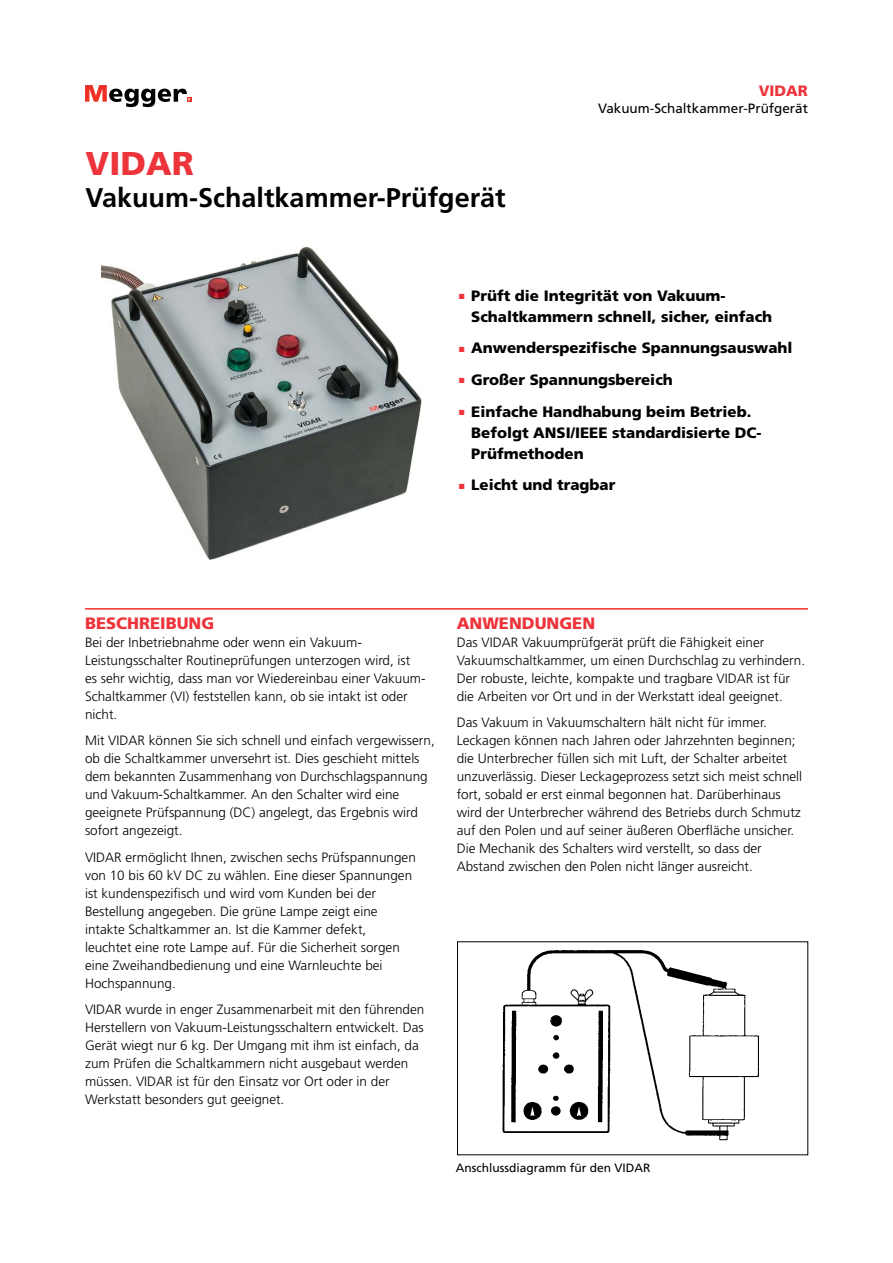
<style>
.page{position:relative;width:893px;height:1263px;background:#fff}
.page>*{position:absolute;margin:0;border:0;box-sizing:border-box;transform-origin:0 0}
.t1{font:900 33px "Frutiger LT Std";color:#ee343b}
.t2{font:700 27px "Frutiger LT Std";color:#000}
.t3{font:900 16.5px "Frutiger LT Std";color:#ee343b}
.t4{font:900 15px/21px "Frutiger LT Std";color:#000}
.t5{font:900 15px "Frutiger LT Std";color:#ee343b}
.t6{font:300 13.5px/18px "Frutiger LT Std";color:#000}
.t7{font:13.5px "Frutiger LT Std";color:#000}
.t8{font:12px "Frutiger LT Std";color:#000}
.s1{color:#ee343b}
</style>
<div class="page">
<svg style="left:85px;top:85px;width:106px;height:22px"></svg>
<hr style="left:85px;top:608px;width:723px;height:2px;background:#ee3124">
<img style="left:502px;top:950px;width:258px;height:191px">
<img style="left:102px;top:246px;width:320px;height:314px">
<h1 class="t1" style="left:86px;top:149px;width:110px">VIDAR</h1>
<h2 class="t2" style="left:86px;top:183px;width:422px">Vakuum-Schaltkammer-Prüfgerät</h2>
<p class="t5" style="left:759px;top:85px;width:51px">VIDAR</p>
<p class="t7" style="left:598px;top:102px;width:211px">Vakuum-Schaltkammer-Prüfgerät</p>
<p class="t4" style="left:471px;top:286px;width:303px;text-indent:-13px"><span class="s1">▪</span> Prüft die Integrität von Vakuum-<br>Schaltkammern schnell, sicher, einfach</p>
<p class="t4" style="left:458px;top:339px;width:336px"><span class="s1">▪</span> Anwenderspezifische Spannungsauswahl</p>
<p class="t4" style="left:458px;top:370px;width:216px"><span class="s1">▪</span> Großer Spannungsbereich</p>
<p class="t4" style="left:471px;top:402px;width:292px;text-indent:-13px"><span class="s1">▪</span> Einfache Handhabung beim Betrieb.<br>Befolgt ANSI/IEEE standardisierte DC-<br>Prüfmethoden</p>
<p class="t4" style="left:458px;top:476px;width:158px"><span class="s1">▪</span> Leicht und tragbar</p>
<p class="t3" style="left:85px;top:616px;width:131px">BESCHREIBUNG</p>
<p class="t6" style="left:85px;top:634px;width:342px">Bei der Inbetriebnahme oder wenn ein Vakuum-Leistungsschalter Routineprüfungen unterzogen wird, ist es sehr wichtig, dass man vor Wiedereinbau einer Vakuum-Schaltkammer (VI) feststellen kann, ob sie intakt ist oder nicht.</p>
<p class="t6" style="left:85px;top:732px;width:351px">Mit VIDAR können Sie sich schnell und einfach vergewissern, ob die Schaltkammer unversehrt ist. Dies geschieht mittels dem bekannten Zusammenhang von Durchschlagspannung und Vakuum-Schaltkammer. An den Schalter wird eine geeignete Prüfspannung (DC) angelegt, das Ergebnis wird sofort angezeigt.</p>
<p class="t6" style="left:85px;top:849px;width:332px">VIDAR ermöglicht Ihnen, zwischen sechs Prüfspannungen von 10 bis 60 kV DC zu wählen. Eine dieser Spannungen ist kundenspezifisch und wird vom Kunden bei der Bestellung angegeben. Die grüne Lampe zeigt eine intakte Schaltkammer an. Ist die Kammer defekt, leuchtet eine rote Lampe auf. Für die Sicherheit sorgen eine Zweihandbedienung und eine Warnleuchte bei Hochspannung.</p>
<p class="t6" style="left:85px;top:1001px;width:341px">VIDAR wurde in enger Zusammenarbeit mit den führenden Herstellern von Vakuum-Leistungsschaltern entwickelt. Das Gerät wiegt nur 6 kg. Der Umgang mit ihm ist einfach, da zum Prüfen die Schaltkammern nicht ausgebaut werden müssen. VIDAR ist für den Einsatz vor Ort oder in der Werkstatt besonders gut geeignet.</p>
<p class="t3" style="left:457px;top:616px;width:140px">ANWENDUNGEN</p>
<p class="t6" style="left:457px;top:634px;width:350px">Das VIDAR Vakuumprüfgerät prüft die Fähigkeit einer Vakuumschaltkammer, um einen Durchschlag zu verhindern.<br>Der robuste, leichte, kompakte und tragbare VIDAR ist für die Arbeiten vor Ort und in der Werkstatt ideal geeignet.</p>
<p class="t6" style="left:457px;top:714px;width:347px">Das Vakuum in Vakuumschaltern hält nicht für immer.<br>Leckagen können nach Jahren oder Jahrzehnten beginnen; die Unterbrecher füllen sich mit Luft, der Schalter arbeitet unzuverlässig. Dieser Leckageprozess setzt sich meist schnell fort, sobald er erst einmal begonnen hat. Darüberhinaus wird der Unterbrecher während des Betriebs durch Schmutz auf den Polen und auf seiner äußeren Oberfläche unsicher.<br>Die Mechanik des Schalters wird verstellt, so dass der Abstand zwischen den Polen nicht länger ausreicht.</p>
<p class="t8" style="left:456px;top:1162px;width:196px">Anschlussdiagramm für den VIDAR</p>
</div>
